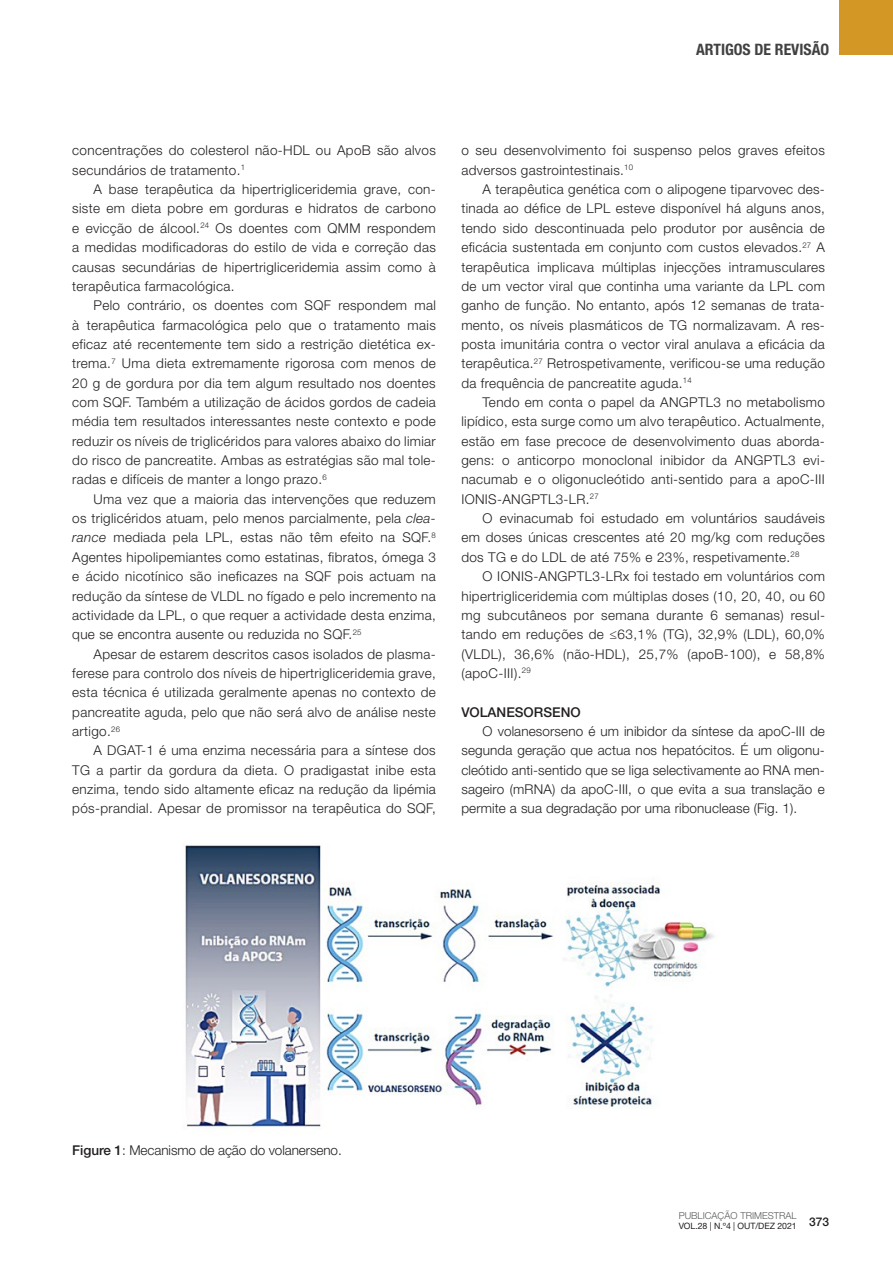
<style>
.page{position:relative;width:893px;height:1263px;background:#fff}
.page>*{position:absolute;margin:0;border:0;box-sizing:border-box;transform-origin:0 0}
.t1{font:700 condensed 15.75px "Helvetica Neue LT Std";color:#414142}
.t2{font:300 13.5px/19.4px "Helvetica Neue LT Std";letter-spacing:.025em;color:#231f20;text-align:justify}
.t3{font:300 13.5px "Helvetica Neue LT Std";letter-spacing:-.005em;color:#231f20}
.t4{font:500 13.5px "Helvetica Neue LT Std";color:#231f20}
.t5{font:500 12px "Helvetica Neue LT Std";color:#231f20}
.t6{font:300 9.6px "Helvetica Neue LT Std";color:#58595b}
.t7{font:8.7px "Helvetica Neue LT Std";letter-spacing:-.005em;color:#231f20}
.s1{font-style:italic}
.s2{font-weight:500}
</style>
<div class="page">
<div style="left:838px;top:0;width:55px;height:55px;background:#d29725"></div>
<img style="left:184px;top:844px;width:530px;height:283px">
<p class="t1" style="left:696px;top:39px;width:134px">ARTIGOS DE REVISÃO</p>
<p class="t2" style="left:72px;top:141px;width:365px">concentrações do colesterol não-HDL ou ApoB são alvos secundários de tratamento.<sup>1</sup></p>
<p class="t2" style="left:72px;top:179px;width:365px;text-indent:21px">A base terapêutica da hipertrigliceridemia grave, con&shy;siste em dieta pobre em gorduras e hidratos de carbono e evicção de álcool.<sup>24</sup> Os doentes com QMM respondem a medidas modificadoras do estilo de vida e correção das causas secundárias de hipertrigliceridemia assim como à terapêutica farmacológica.</p>
<p class="t2" style="left:72px;top:295px;width:365px;text-indent:21px">Pelo contrário, os doentes com SQF respondem mal à terapêutica farmacológica pelo que o tratamento mais eficaz até recentemente tem sido a restrição dietética ex&shy;trema.<sup>7</sup> Uma dieta extremamente rigorosa com menos de 20 g de gordura por dia tem algum resultado nos doentes com SQF. Também a utilização de ácidos gordos de cadeia média tem resultados interessantes neste contexto e pode reduzir os níveis de triglicéridos para valores abaixo do limiar do risco de pancreatite. Ambas as estratégias são mal tole&shy;radas e difíceis de manter a longo prazo.<sup>6</sup></p>
<p class="t2" style="left:72px;top:489px;width:365px;text-indent:21px">Uma vez que a maioria das intervenções que reduzem os triglicéridos atuam, pelo menos parcialmente, pela <span class="s1">clea&shy;rance</span> mediada pela LPL, estas não têm efeito na SQF.<sup>8<br></sup>Agentes hipolipemiantes como estatinas, fibratos, ómega 3 e ácido nicotínico são ineficazes na SQF pois actuam na redução da síntese de VLDL no fígado e pelo incremento na actividade da LPL, o que requer a actividade desta enzima, que se encontra ausente ou reduzida no SQF.<sup>25</sup></p>
<p class="t2" style="left:72px;top:644px;width:365px;text-indent:21px">Apesar de estarem descritos casos isolados de plasma&shy;ferese para controlo dos níveis de hipertrigliceridemia grave, esta técnica é utilizada geralmente apenas no contexto de pancreatite aguda, pelo que não será alvo de análise neste artigo.<sup>26</sup></p>
<p class="t2" style="left:72px;top:741px;width:365px;text-indent:21px">A DGAT-1 é uma enzima necessária para a síntese dos TG a partir da gordura da dieta. O pradigastat inibe esta enzima, tendo sido altamente eficaz na redução da lipémia pós-prandial. Apesar de promissor na terapêutica do SQF,</p>
<p class="t2" style="left:461px;top:141px;width:365px">o seu desenvolvimento foi suspenso pelos graves efeitos adversos gastrointestinais.<sup>10</sup></p>
<p class="t2" style="left:461px;top:179px;width:365px;text-indent:21px">A terapêutica genética com o alipogene tiparvovec des&shy;tinada ao défice de LPL esteve disponível há alguns anos, tendo sido descontinuada pelo produtor por ausência de eficácia sustentada em conjunto com custos elevados.<sup>27</sup> A terapêutica implicava múltiplas injecções intramusculares de um vector viral que continha uma variante da LPL com ganho de função. No entanto, após 12 semanas de trata&shy;mento, os níveis plasmáticos de TG normalizavam. A res&shy;posta imunitária contra o vector viral anulava a eficácia da terapêutica.<sup>27</sup> Retrospetivamente, verificou-se uma redução da frequência de pancreatite aguda.<sup>14</sup></p>
<p class="t2" style="left:461px;top:392px;width:365px;text-indent:21px">Tendo em conta o papel da ANGPTL3 no metabolismo lipídico, esta surge como um alvo terapêutico. Actualmente, estão em fase precoce de desenvolvimento duas aborda&shy;gens: o anticorpo monoclonal inibidor da ANGPTL3 evi&shy;nacumab e o oligonucleótido anti-sentido para a apoC-III IONIS-ANGPTL3-LR.<sup>27</sup></p>
<p class="t2" style="left:461px;top:508px;width:365px;text-indent:21px">O evinacumab foi estudado em voluntários saudáveis em doses únicas crescentes até 20 mg/kg com reduções dos TG e do LDL de até 75% e 23%, respetivamente.<sup>28</sup></p>
<p class="t2" style="left:461px;top:566px;width:365px;text-indent:21px">O IONIS-ANGPTL3-LRx foi testado em voluntários com hipertrigliceridemia com múltiplas doses (10, 20, 40, ou 60 mg subcutâneos por semana durante 6 semanas) resul&shy;tando em reduções de ≤63,1% (TG), 32,9% (LDL), 60,0% (VLDL), 36,6% (não-HDL), 25,7% (apoB-100), e 58,8% (apoC-III).<sup>29</sup></p>
<p class="t4" style="left:461px;top:704px;width:121px">VOLANESORSENO</p>
<p class="t2" style="left:461px;top:721px;width:365px;text-indent:21px">O volanesorseno é um inibidor da síntese da apoC-III de segunda geração que actua nos hepatócitos. É um oligonu&shy;cleótido anti-sentido que se liga selectivamente ao RNA men&shy;sageiro (mRNA) da apoC-III, o que evita a sua translação e permite a sua degradação por uma ribonuclease (Fig. 1).</p>
<p class="t3" style="left:72px;top:1141px;width:271px"><span class="s2">Figure 1</span>: Mecanismo de ação do volanerseno.</p>
<p class="t6" style="left:679px;top:1209px;width:120px">PUBLICAÇÃO TRIMESTRAL</p>
<p class="t7" style="left:679px;top:1221px;width:120px">VOL.28 | N.º4 | OUT/DEZ 2021</p>
<p class="t5" style="left:809px;top:1215px;width:22px">373</p>
</div>
